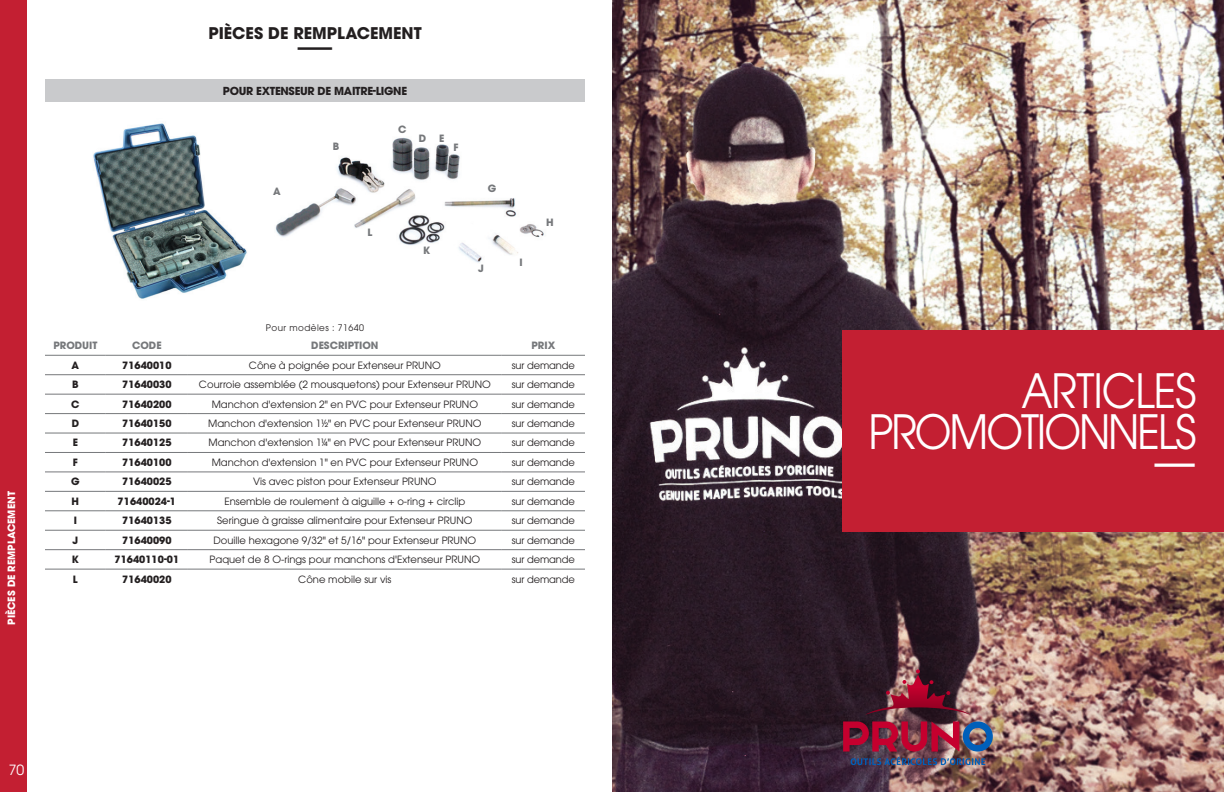
<style>
.page{position:relative;width:1224px;height:792px;background:#fff}
.page>*{position:absolute;margin:0;border:0;box-sizing:border-box;transform-origin:0 0}
.t1{font:48px "ITC Avant Garde Std";color:#fff;scale:.9 1}
.t2{font:47px/41px "ITC Avant Garde Std";letter-spacing:-.05em;color:#fff;text-align:right;scale:.9 1}
.t3{font:37px "ITC Avant Garde Std";color:#231f20}
.t4{font:700 16px "ITC Avant Garde Std";color:#231f20}
.t5{font:14px "ITC Avant Garde Std";color:#fff}
.t6{font:700 11px "ITC Avant Garde Std";letter-spacing:-.025em;color:#231f20}
.t7{font:10px "ITC Avant Garde Std";color:#231f20}
.t8{font:700 10px "ITC Avant Garde Std";color:#231f20}
.t9{font:700 10px "ITC Avant Garde Std";color:#76787b}
.t10{font:700 10px "ITC Avant Garde Std";color:#fff}
.t11{font:9px "ITC Avant Garde Std";letter-spacing:.05em;color:#231f20}
</style>
<div class="page">
<div style="left:0;top:0;width:27px;height:792px;background:#c31f32"></div>
<div style="left:45px;top:79px;width:540px;height:23px;background:#c9cacc"></div>
<hr style="left:45px;top:355px;width:61px;height:1px;background:#76787b">
<hr style="left:106px;top:355px;width:82px;height:1px;background:#76787b">
<hr style="left:188px;top:355px;width:314px;height:1px;background:#76787b">
<hr style="left:502px;top:355px;width:83px;height:1px;background:#76787b">
<hr style="left:188px;top:375px;width:314px;height:1px;background:#76787b">
<hr style="left:502px;top:375px;width:83px;height:1px;background:#76787b">
<hr style="left:188px;top:394px;width:314px;height:1px;background:#76787b">
<hr style="left:502px;top:394px;width:83px;height:1px;background:#76787b">
<hr style="left:188px;top:413px;width:314px;height:1px;background:#76787b">
<hr style="left:502px;top:413px;width:83px;height:1px;background:#76787b">
<hr style="left:188px;top:433px;width:314px;height:1px;background:#76787b">
<hr style="left:502px;top:433px;width:83px;height:1px;background:#76787b">
<hr style="left:188px;top:452px;width:314px;height:1px;background:#76787b">
<hr style="left:502px;top:452px;width:83px;height:1px;background:#76787b">
<hr style="left:188px;top:472px;width:314px;height:1px;background:#76787b">
<hr style="left:502px;top:472px;width:83px;height:1px;background:#76787b">
<hr style="left:188px;top:491px;width:314px;height:1px;background:#76787b">
<hr style="left:502px;top:491px;width:83px;height:1px;background:#76787b">
<hr style="left:188px;top:511px;width:314px;height:1px;background:#76787b">
<hr style="left:502px;top:511px;width:83px;height:1px;background:#76787b">
<hr style="left:188px;top:530px;width:314px;height:1px;background:#76787b">
<hr style="left:502px;top:530px;width:83px;height:1px;background:#76787b">
<hr style="left:188px;top:550px;width:314px;height:1px;background:#76787b">
<hr style="left:502px;top:550px;width:83px;height:1px;background:#76787b">
<hr style="left:188px;top:569px;width:314px;height:1px;background:#76787b">
<hr style="left:502px;top:569px;width:83px;height:1px;background:#76787b">
<hr style="left:106px;top:375px;width:82px;height:1px;background:#76787b">
<hr style="left:106px;top:394px;width:82px;height:1px;background:#76787b">
<hr style="left:106px;top:413px;width:82px;height:1px;background:#76787b">
<hr style="left:106px;top:433px;width:82px;height:1px;background:#76787b">
<hr style="left:106px;top:452px;width:82px;height:1px;background:#76787b">
<hr style="left:106px;top:472px;width:82px;height:1px;background:#76787b">
<hr style="left:106px;top:491px;width:82px;height:1px;background:#76787b">
<hr style="left:106px;top:511px;width:82px;height:1px;background:#76787b">
<hr style="left:106px;top:530px;width:82px;height:1px;background:#76787b">
<hr style="left:106px;top:550px;width:82px;height:1px;background:#76787b">
<hr style="left:106px;top:569px;width:82px;height:1px;background:#76787b">
<hr style="left:45px;top:375px;width:61px;height:1px;background:#76787b">
<hr style="left:45px;top:394px;width:61px;height:1px;background:#76787b">
<hr style="left:45px;top:413px;width:61px;height:1px;background:#76787b">
<hr style="left:45px;top:433px;width:61px;height:1px;background:#76787b">
<hr style="left:45px;top:452px;width:61px;height:1px;background:#76787b">
<hr style="left:45px;top:472px;width:61px;height:1px;background:#76787b">
<hr style="left:45px;top:491px;width:61px;height:1px;background:#76787b">
<hr style="left:45px;top:511px;width:61px;height:1px;background:#76787b">
<hr style="left:45px;top:530px;width:61px;height:1px;background:#76787b">
<hr style="left:45px;top:550px;width:61px;height:1px;background:#76787b">
<hr style="left:45px;top:569px;width:61px;height:1px;background:#76787b">
<img style="left:93px;top:123px;width:154px;height:176px">
<img style="left:275px;top:137px;width:269px;height:126px">
<img style="left:612px;top:0;width:612px;height:792px">
<div style="left:842px;top:330px;width:382px;height:201px;background:#c31f32"></div>
<svg style="left:865px;top:669px;width:106px;height:46px"></svg>
<img style="left:843px;top:721px;width:150px;height:44px">
<p class="t10" style="left:5px;top:625px;width:135px;rotate:-90deg">PIÈCES DE REMPLACEMENT</p>
<p class="t4" style="left:208px;top:22px;width:215px">PIÈCES DE REMPLACEMENT</p>
<p class="t3" style="left:297px;top:22px;width:38px">—</p>
<p class="t6" style="left:223px;top:83px;width:186px">POUR EXTENSEUR DE MAITRE-LIGNE</p>
<p class="t9" style="left:333px;top:140px;width:8px">B</p>
<p class="t9" style="left:398px;top:122px;width:10px">C</p>
<p class="t9" style="left:419px;top:132px;width:9px">D</p>
<p class="t9" style="left:439px;top:131px;width:7px">E</p>
<p class="t9" style="left:453px;top:140px;width:7px">F</p>
<p class="t9" style="left:273px;top:184px;width:9px">A</p>
<p class="t9" style="left:367px;top:225px;width:6px">L</p>
<p class="t9" style="left:423px;top:243px;width:9px">K</p>
<p class="t9" style="left:488px;top:182px;width:10px">G</p>
<p class="t9" style="left:478px;top:262px;width:7px">J</p>
<p class="t11" style="left:266px;top:322px;width:100px">Pour modèles : 71640</p>
<p class="t9" style="left:519px;top:256px;width:5px">I</p>
<p class="t9" style="left:546px;top:215px;width:9px">H</p>
<p class="t9" style="left:53px;top:339px;width:46px">PRODUIT</p>
<p class="t9" style="left:132px;top:339px;width:31px">CODE</p>
<p class="t9" style="left:311px;top:339px;width:69px">DESCRIPTION</p>
<p class="t9" style="left:532px;top:339px;width:25px">PRIX</p>
<p class="t8" style="left:72px;top:358px;width:9px">A</p>
<p class="t8" style="left:122px;top:358px;width:51px">71640010</p>
<p class="t7" style="left:249px;top:359px;width:193px">Cône à poignée pour Extenseur PRUNO</p>
<p class="t7" style="left:512px;top:359px;width:65px">sur demande</p>
<p class="t8" style="left:72px;top:378px;width:8px">B</p>
<p class="t8" style="left:122px;top:378px;width:51px">71640030</p>
<p class="t7" style="left:199px;top:378px;width:293px">Courroie assemblée (2 mousquetons) pour Extenseur PRUNO</p>
<p class="t7" style="left:512px;top:378px;width:65px">sur demande</p>
<p class="t8" style="left:71px;top:397px;width:10px">C</p>
<p class="t8" style="left:122px;top:397px;width:51px">71640200</p>
<p class="t7" style="left:212px;top:398px;width:268px">Manchon d'extension 2" en PVC pour Extenseur PRUNO</p>
<p class="t7" style="left:512px;top:398px;width:65px">sur demande</p>
<p class="t8" style="left:72px;top:417px;width:9px">D</p>
<p class="t8" style="left:122px;top:417px;width:51px">71640150</p>
<p class="t7" style="left:208px;top:417px;width:275px">Manchon d'extension 1½" en PVC pour Extenseur PRUNO</p>
<p class="t7" style="left:512px;top:417px;width:65px">sur demande</p>
<p class="t8" style="left:73px;top:436px;width:7px">E</p>
<p class="t8" style="left:122px;top:436px;width:51px">71640125</p>
<p class="t7" style="left:209px;top:437px;width:274px">Manchon d'extension 1¼" en PVC pour Extenseur PRUNO</p>
<p class="t7" style="left:512px;top:437px;width:65px">sur demande</p>
<p class="t8" style="left:73px;top:456px;width:7px">F</p>
<p class="t8" style="left:122px;top:456px;width:51px">71640100</p>
<p class="t7" style="left:212px;top:456px;width:268px">Manchon d'extension 1" en PVC pour Extenseur PRUNO</p>
<p class="t7" style="left:512px;top:456px;width:65px">sur demande</p>
<p class="t8" style="left:71px;top:475px;width:10px">G</p>
<p class="t8" style="left:122px;top:475px;width:51px">71640025</p>
<p class="t7" style="left:253px;top:475px;width:185px">Vis avec piston pour Extenseur PRUNO</p>
<p class="t7" style="left:512px;top:475px;width:65px">sur demande</p>
<p class="t8" style="left:72px;top:494px;width:9px">H</p>
<p class="t8" style="left:118px;top:494px;width:60px">71640024-1</p>
<p class="t7" style="left:224px;top:495px;width:242px">Ensemble de roulement à aiguille + o-ring + circlip</p>
<p class="t7" style="left:512px;top:495px;width:65px">sur demande</p>
<p class="t8" style="left:74px;top:514px;width:5px">I</p>
<p class="t8" style="left:122px;top:514px;width:51px">71640135</p>
<p class="t7" style="left:217px;top:514px;width:257px">Seringue à graisse alimentaire pour Extenseur PRUNO</p>
<p class="t7" style="left:512px;top:514px;width:65px">sur demande</p>
<p class="t8" style="left:73px;top:533px;width:7px">J</p>
<p class="t8" style="left:122px;top:533px;width:51px">71640090</p>
<p class="t7" style="left:213px;top:534px;width:264px">Douille hexagone 9/32" et 5/16" pour Extenseur PRUNO</p>
<p class="t7" style="left:512px;top:534px;width:65px">sur demande</p>
<p class="t8" style="left:72px;top:553px;width:9px">K</p>
<p class="t8" style="left:115px;top:553px;width:66px">71640110-01</p>
<p class="t7" style="left:210px;top:553px;width:272px">Paquet de 8 O-rings pour manchons d'Extenseur PRUNO</p>
<p class="t7" style="left:512px;top:553px;width:65px">sur demande</p>
<p class="t8" style="left:73px;top:572px;width:6px">L</p>
<p class="t8" style="left:122px;top:572px;width:51px">71640020</p>
<p class="t7" style="left:298px;top:573px;width:95px">Cône mobile sur vis</p>
<p class="t7" style="left:512px;top:573px;width:65px">sur demande</p>
<h3 class="t5" style="left:9px;top:762px;width:17px">70</h3>
<p class="t2" style="left:868px;top:369px;width:366px">ARTICLES<br>PROMOTIONNELS</p>
<p class="t1" style="left:1153px;top:435px;width:50px">—</p>
</div>
